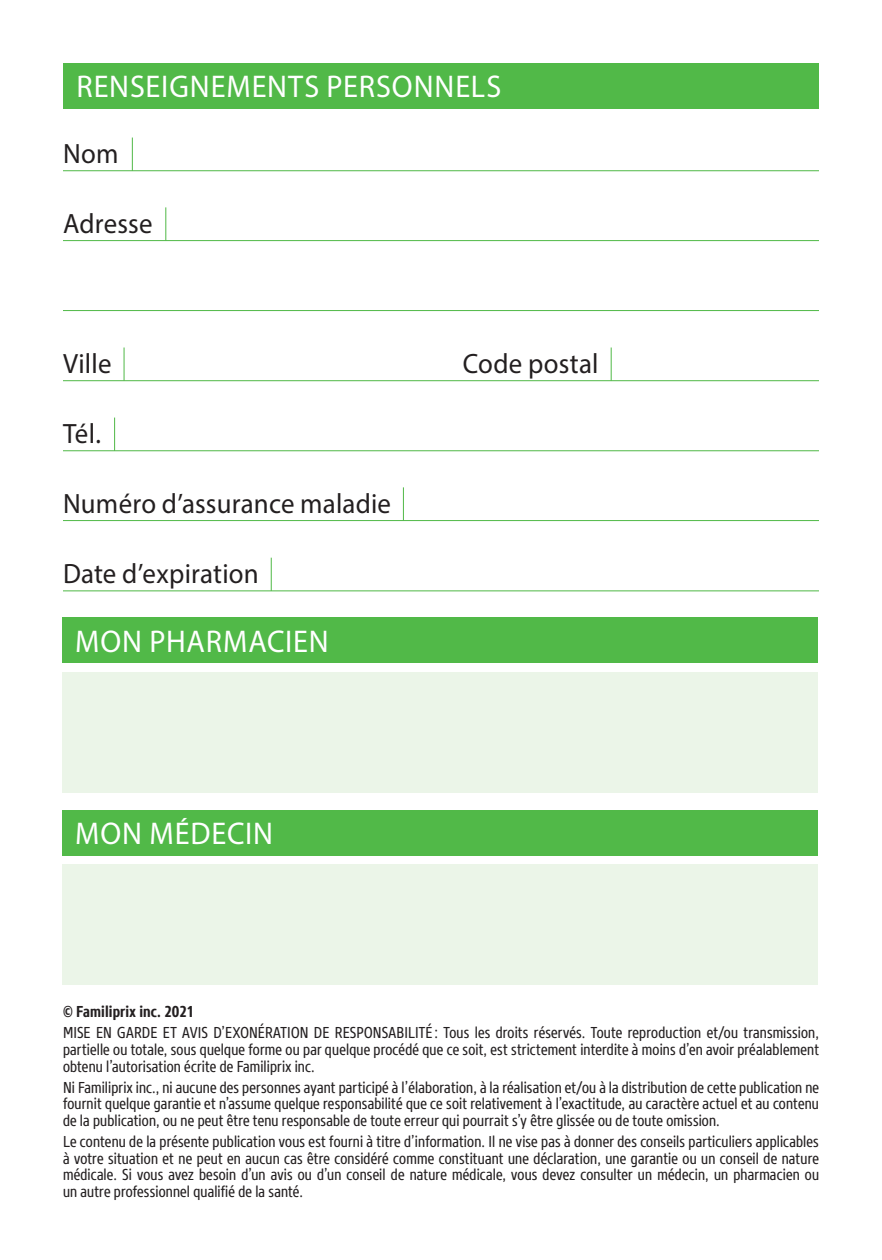
<style>
.page{position:relative;width:882px;height:1260px;background:#fff}
.page>*{position:absolute;margin:0;border:0;box-sizing:border-box;transform-origin:0 0}
.t1{font:31.5px "Myriad Pro";letter-spacing:.03em;color:#fff;scale:.96 1}
.t2{font:28px "Myriad Pro";letter-spacing:.005em;color:#231f20;scale:.96 1}
.t3{font:15.75px/16.8px "Core Sans NR47 Cn";letter-spacing:.01em;color:#231f20;text-align:justify}
.t4{font:700 15.75px "Core Sans NR67 Cn";letter-spacing:.01em;color:#231f20}
</style>
<div class="page">
<div style="left:63px;top:63px;width:756px;height:45px;background:#51b948"></div>
<div style="left:62px;top:617px;width:756px;height:46px;background:#51b948"></div>
<div style="left:62px;top:672px;width:756px;height:121px;background:#ebf5e8"></div>
<hr style="left:63px;top:170px;width:756px;height:1px;background:#51b948">
<hr style="left:132px;top:138px;width:1px;height:33px;background:#51b948">
<hr style="left:63px;top:240px;width:756px;height:1px;background:#51b948">
<hr style="left:165px;top:207px;width:1px;height:34px;background:#51b948">
<hr style="left:63px;top:310px;width:756px;height:1px;background:#51b948">
<hr style="left:63px;top:380px;width:756px;height:1px;background:#51b948">
<hr style="left:123px;top:348px;width:2px;height:33px;background:#51b948">
<hr style="left:611px;top:348px;width:1px;height:33px;background:#51b948">
<hr style="left:63px;top:450px;width:756px;height:1px;background:#51b948">
<hr style="left:114px;top:418px;width:1px;height:33px;background:#51b948">
<hr style="left:63px;top:520px;width:756px;height:1px;background:#51b948">
<hr style="left:403px;top:487px;width:1px;height:34px;background:#51b948">
<hr style="left:63px;top:590px;width:756px;height:1px;background:#51b948">
<hr style="left:271px;top:558px;width:1px;height:33px;background:#51b948">
<div style="left:62px;top:810px;width:756px;height:46px;background:#51b948"></div>
<div style="left:62px;top:864px;width:756px;height:121px;background:#ebf5e8"></div>
<p class="t1" style="left:76px;top:67px;width:444px">RENSEIGNEMENTS PERSONNELS</p>
<p class="t2" style="left:63px;top:136px;width:59px">Nom</p>
<p class="t2" style="left:63px;top:206px;width:95px">Adresse</p>
<p class="t2" style="left:63px;top:346px;width:52px">Ville</p>
<p class="t2" style="left:463px;top:346px;width:143px">Code postal</p>
<p class="t2" style="left:63px;top:416px;width:41px">Tél.</p>
<p class="t2" style="left:63px;top:486px;width:343px">Numéro d’assurance maladie</p>
<p class="t2" style="left:63px;top:556px;width:206px">Date d’expiration</p>
<p class="t1" style="left:75px;top:622px;width:266px">MON PHARMACIEN</p>
<p class="t1" style="left:75px;top:815px;width:208px">MON MÉDECIN</p>
<p class="t4" style="left:63px;top:1001px;width:133px">© Familiprix inc. 2021</p>
<p class="t3" style="left:63px;top:1024px;width:758px">MISE EN GARDE ET AVIS D’EXONÉRATION DE RESPONSABILITÉ: Tous les droits réservés. Toute reproduction et/ou transmission, partielle ou totale, sous quelque forme ou par quelque procédé que ce soit, est strictement interdite à moins d’en avoir préalablement obtenu l’autorisation écrite de Familiprix inc.</p>
<p class="t3" style="left:63px;top:1079px;width:758px">Ni Familiprix inc., ni aucune des personnes ayant participé à l’élaboration, à la réalisation et/ou à la distribution de cette publication ne fournit quelque garantie et n’assume quelque responsabilité que ce soit relativement à l’exactitude, au caractère actuel et au contenu de la publication, ou ne peut être tenu responsable de toute erreur qui pourrait s’y être glissée ou de toute omission.</p>
<p class="t3" style="left:63px;top:1133px;width:758px">Le contenu de la présente publication vous est fourni à titre d’information. Il ne vise pas à donner des conseils particuliers applicables à votre situation et ne peut en aucun cas être considéré comme constituant une déclaration, une garantie ou un conseil de nature médicale. Si vous avez besoin d’un avis ou d’un conseil de nature médicale, vous devez consulter un médecin, un pharmacien ou un autre professionnel qualifié de la santé.</p>
</div>
